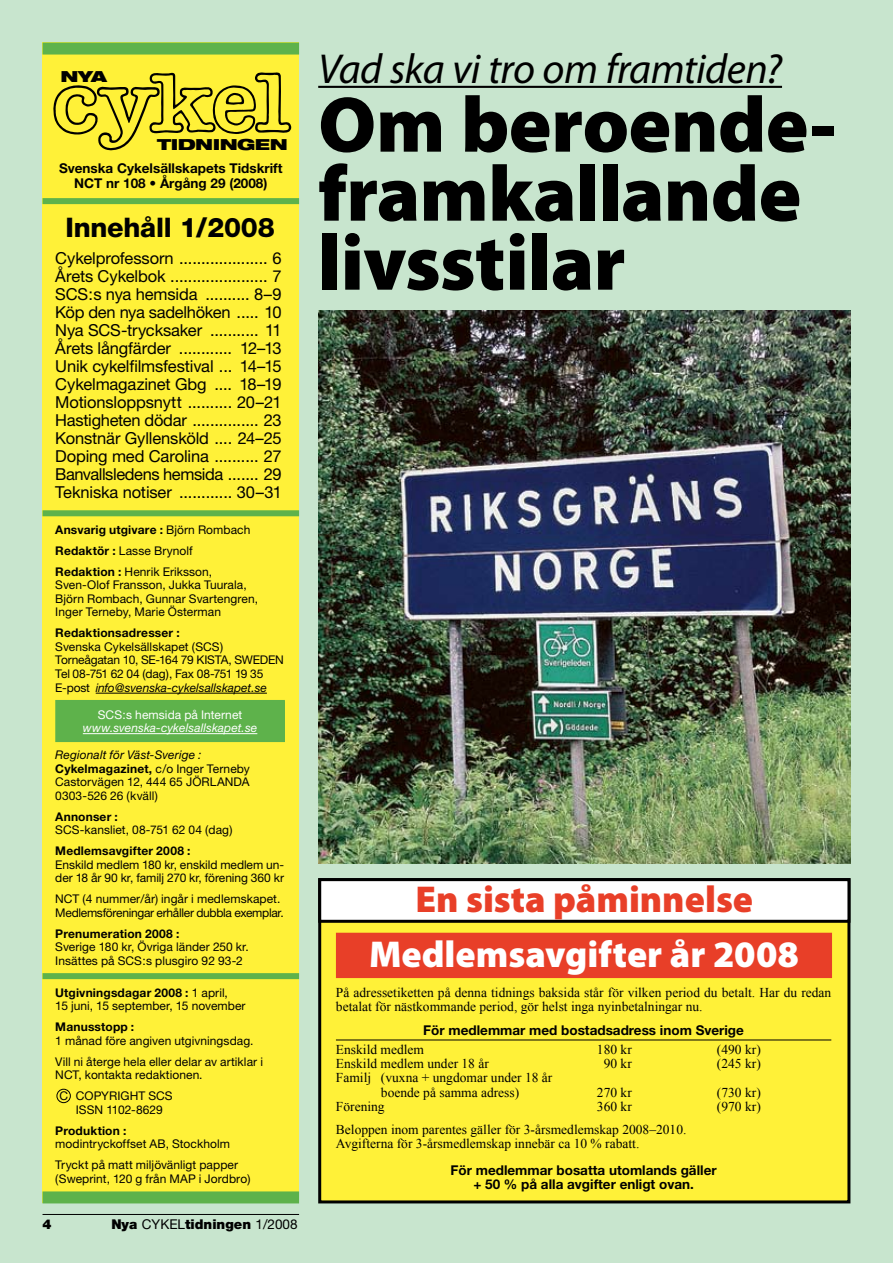
<style>
.page{position:relative;width:893px;height:1263px;background:#fff}
.page>*{position:absolute;margin:0;border:0;box-sizing:border-box;transform-origin:0 0}
.t1{font:900 79.5px/69px "Myriad Pro";letter-spacing:-.01em;color:#000}
.t2{font:italic 42px "Myriad Pro";letter-spacing:-.015em;color:#000}
.t3{font:900 37.5px "Myriad Pro";color:#fff}
.t4{font:900 37.5px "Myriad Pro";color:#e83f28}
.t5{font:800 27px "Helvetica Neue";letter-spacing:-.01em;color:#000}
.t6{font:16.5px/18px "Helvetica Neue";letter-spacing:-.02em;color:#000;text-align:justify}
.t7{font:900 expanded 15.3px "Helvetica Neue";letter-spacing:-.03em;color:#000;scale:1.16 1}
.t8{font:13.5px/14.2px "Times New Roman";color:#000}
.t9{font:700 13.5px/15px "Helvetica Neue";color:#000;text-align:center}
.t10{font:900 13.5px "Helvetica Neue";color:#000}
.t11{font:12px/13.5px "Helvetica Neue";letter-spacing:.005em;color:#000}
.t12{font:12px/13.8px "Helvetica Neue";letter-spacing:-.015em;color:#000}
.t13{font:700 12px "Helvetica Neue";letter-spacing:.015em;color:#000}
.t14{font:12px/13.5px "Helvetica Neue";letter-spacing:-.02em;color:#000}
.t15{font:italic 12px "Helvetica Neue";letter-spacing:.005em;color:#fff}
.t16{font:12px "Helvetica Neue";letter-spacing:.005em;color:#fff}
.s1{font-weight:700}
.s2{font-style:italic}
.s3{font-weight:400}
</style>
<div class="page">
<div style="left:0;top:0;width:893px;height:1262px;background:#c8e5ce"></div>
<div style="left:43px;top:43px;width:256px;height:1160px;background:#fff138"></div>
<div style="left:43px;top:43px;width:256px;height:12px;background:#5eb24b"></div>
<div style="left:43px;top:1191px;width:256px;height:12px;background:#5eb24b"></div>
<div style="left:43px;top:198px;width:256px;height:6px;background:#5eb24b"></div>
<div style="left:43px;top:510px;width:256px;height:6px;background:#5eb24b"></div>
<div style="left:43px;top:973px;width:256px;height:6px;background:#5eb24b"></div>
<svg style="left:53px;top:72px;width:238px;height:78px"></svg>
<div style="left:56px;top:701px;width:228px;height:40px;background:#5eb24b"></div>
<div style="left:55px;top:700px;width:230px;height:42px;border:2px solid #5eb24b"></div>
<hr style="left:96px;top:693px;width:171px;height:1px;background:#000">
<hr style="left:83px;top:733px;width:174px;height:1px;background:#fff">
<div style="left:57px;top:1089px;width:14px;height:14px;border:1px solid #000;border-radius:50%"></div>
<hr style="left:43px;top:1214px;width:256px;height:1px;background:#000">
<div style="left:320px;top:880px;width:529px;height:322px;background:#fff138"></div>
<div style="left:318px;top:878px;width:532px;height:325px;border:3px solid #000"></div>
<div style="left:320px;top:880px;width:529px;height:41px;background:#fff"></div>
<div style="left:318px;top:878px;width:532px;height:45px;border:3px solid #000"></div>
<div style="left:337px;top:933px;width:494px;height:44px;background:#e83f28"></div>
<div style="left:336px;top:933px;width:496px;height:45px;border:2px solid #e83f28"></div>
<hr style="left:336px;top:1039px;width:495px;height:1px;background:#000">
<hr style="left:318px;top:86px;width:464px;height:2px;background:#000">
<img style="left:318px;top:310px;width:533px;height:554px">
<p class="t7" style="left:60px;top:66px;width:42px">NYA</p>
<p class="t7" style="left:157px;top:135px;width:114px">TIDNINGEN</p>
<p class="t9" style="left:59px;top:160px;width:225px">Svenska Cykelsällskapets Tidskrift<br>NCT nr 108 • Årgång 29 (2008)</p>
<h3 class="t5" style="left:65px;top:211px;width:211px">Innehåll 1/2008</h3>
<p class="t6" style="left:55px;top:248px;width:228px">Cykelprofessorn .................... 6<br>Årets Cykelbok ...................... 7<br>SCS:s nya hemsida .......... 8–9<br>Köp den nya sadelhöken ..... 10<br>Nya SCS-trycksaker ........... 11<br>Årets långfärder ............ 12–13<br>Unik cykelfilmsfestival ... 14–15<br>Cykelmagazinet Gbg .... 18–19<br>Motionsloppsnytt .......... 20–21<br>Hastigheten dödar ............... 23<br>Konstnär Gyllensköld .... 24–25<br>Doping med Carolina .......... 27<br>Banvallsledens hemsida ....... 29<br>Tekniska notiser ............ 30–31</p>
<p class="t11" style="left:55px;top:519px;width:197px;line-height:21px"><span class="s1">Ansvarig utgivare :</span> Björn Rombach<br><span class="s1">Redaktör :</span> Lasse Brynolf<br><span class="s1">Redaktion :</span> Henrik Eriksson,</p>
<p class="t11" style="left:55px;top:578px;width:204px">Sven-Olof Fransson, Jukka Tuurala,<br>Björn Rombach, Gunnar Svartengren,<br>Inger Terneby, Marie Österman</p>
<p class="t13" style="left:55px;top:625px;width:126px">Redaktionsadresser :</p>
<p class="t12" style="left:55px;top:639px;width:230px">Svenska Cykelsällskapet (SCS)<br>Torneågatan 10, SE-164 79 KISTA, SWEDEN Tel 08-751 62 04 (dag), Fax 08-751 19 35<br>E-post <span class="s2">info@svenska-cykelsallskapet.se</span></p>
<p class="t16" style="left:98px;top:707px;width:146px">SCS:s hemsida på Internet</p>
<p class="t15" style="left:83px;top:721px;width:176px">www.svenska-cykelsallskapet.se</p>
<p class="t11" style="left:55px;top:748px;width:196px"><span class="s2">Regionalt för Väst-Sverige :<br></span><span class="s1">Cykelmagazinet,</span> c/o Inger Terneby<br>Castorvägen 12, 444 65 JÖRLANDA<br>0303-526 26 (kväll)</p>
<p class="t13" style="left:55px;top:809px;width:64px">Annonser :</p>
<p class="t11" style="left:55px;top:823px;width:179px">SCS-kansliet, 08-751 62 04 (dag)</p>
<p class="t13" style="left:55px;top:844px;width:137px">Medlemsavgifter 2008 :</p>
<p class="t11" style="left:55px;top:858px;width:230px">Enskild medlem 180 kr, enskild medlem un&shy;der 18 år 90 kr, familj 270 kr, förening 360 kr</p>
<p class="t14" style="left:55px;top:892px;width:230px">NCT (4 nummer/år) ingår i medlemskapet.<br>Medlemsföreningar erhåller dubbla exemplar.</p>
<p class="t13" style="left:55px;top:926px;width:126px">Prenumeration 2008 :</p>
<p class="t11" style="left:55px;top:940px;width:195px">Sverige 180 kr, Övriga länder 250 kr.<br>Insättes på SCS:s plusgiro 92 93-2</p>
<p class="t11" style="left:55px;top:985px;width:192px"><span class="s1">Utgivningsdagar 2008 :</span> 1 april,<br>15 juni, 15 september, 15 november</p>
<p class="t13" style="left:55px;top:1019px;width:80px">Manusstopp :</p>
<p class="t11" style="left:55px;top:1029px;width:209px;line-height:21px">1 månad före angiven utgivningsdag.<br>Vill ni återge hela eller delar av artiklar i</p>
<p class="t11" style="left:76px;top:1064px;width:128px;line-height:21px;text-indent:-21px">NCT, kontakta redaktionen.<br>COPYRIGHT SCS</p>
<p class="t11" style="left:76px;top:1102px;width:89px">ISSN 1102-8629</p>
<p class="t13" style="left:55px;top:1123px;width:73px">Produktion :</p>
<p class="t11" style="left:55px;top:1133px;width:184px;line-height:21px">modintryckoffset AB, Stockholm<br>Tryckt på matt miljövänligt papper</p>
<p class="t11" style="left:55px;top:1171px;width:197px">(Sweprint, 120 g från MAP i Jordbro)</p>
<p class="t11" style="left:59px;top:1089px;width:10px">C</p>
<p class="t10" style="left:43px;top:1216px;width:11px">4</p>
<p class="t10" style="left:111px;top:1216px;width:188px">Nya <span class="s3">CYKEL</span>tidningen <span class="s3">1/2008</span></p>
<h2 class="t2" style="left:318px;top:43px;width:465px">Vad ska vi tro om framtiden?</h2>
<h1 class="t1" style="left:318px;top:87px;width:520px">Om beroende&shy;framkallande livsstilar</h1>
<h3 class="t4" style="left:415px;top:874px;width:339px">En sista påminnelse</h3>
<h3 class="t3" style="left:369px;top:929px;width:431px">Medlemsavgifter år 2008</h3>
<p class="t8" style="left:336px;top:985px;width:497px">På adressetiketten på denna tidnings baksida står för vilken period du betalt. Har du redan betalat för nästkommande period, gör helst inga nyinbetalningar nu.</p>
<p class="t9" style="left:423px;top:1023px;width:322px">För medlemmar med bostadsadress inom Sverige</p>
<p class="t8" style="left:336px;top:1042px;width:90px">Enskild medlem</p>
<p class="t8" style="left:597px;top:1042px;width:36px">180 kr</p>
<p class="t8" style="left:717px;top:1042px;width:45px">(490 kr)</p>
<p class="t8" style="left:336px;top:1056px;width:154px">Enskild medlem under 18 år</p>
<p class="t8" style="left:604px;top:1056px;width:30px">90 kr</p>
<p class="t8" style="left:717px;top:1056px;width:45px">(245 kr)</p>
<p class="t8" style="left:381px;top:1070px;width:173px;text-indent:-45px">Familj (vuxna + ungdomar under 18 år boende på samma adress)</p>
<p class="t8" style="left:597px;top:1085px;width:36px">270 kr</p>
<p class="t8" style="left:717px;top:1085px;width:45px">(730 kr)</p>
<p class="t8" style="left:336px;top:1099px;width:50px">Förening</p>
<p class="t8" style="left:597px;top:1099px;width:36px">360 kr</p>
<p class="t8" style="left:717px;top:1099px;width:45px">(970 kr)</p>
<p class="t8" style="left:336px;top:1122px;width:352px">Beloppen inom parentes gäller för 3-årsmedlemskap 2008–2010.<br>Avgifterna för 3-årsmedlemskap innebär ca 10 % rabatt.</p>
<p class="t9" style="left:451px;top:1162px;width:268px;line-height:14.2px">För medlemmar bosatta utomlands gäller + 50 % på alla avgifter enligt ovan.</p>
</div>
